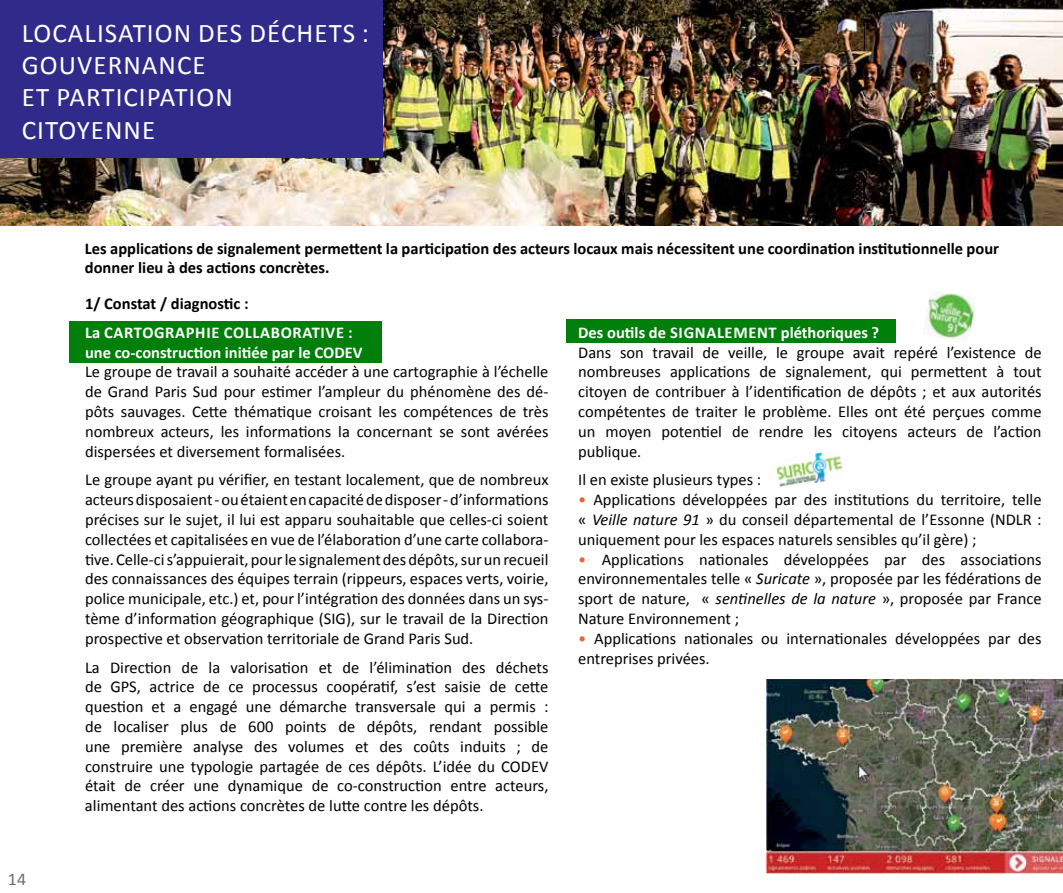
<style>
.page{position:relative;width:1063px;height:893px;background:#fff}
.page>*{position:absolute;margin:0;border:0;box-sizing:border-box;transform-origin:0 0}
.t1{font:27px/32.4px "Calibri";color:#fff}
.t2{font:18px "Calibri";color:#6d6e71}
.t3{font:16.5px/19.8px "Calibri";color:#000;text-align:justify}
.t4{font:700 16.5px/19.8px "Calibri";color:#000}
.t5{font:700 16.5px/19.8px "Calibri";color:#fff}
.s1{color:#eb6437}
.s2{font-style:italic}
</style>
<div class="page">
<div style="left:567px;top:320px;width:329px;height:23px;background:#007f0a"></div>
<div style="left:69px;top:321px;width:312px;height:42px;background:#007f0a"></div>
<img style="left:0;top:0;width:1063px;height:225px">
<div style="left:0;top:0;width:383px;height:157px;background:#302a8b"></div>
<img style="left:776px;top:452px;width:67px;height:35px">
<img style="left:924px;top:293px;width:51px;height:47px">
<img style="left:766px;top:679px;width:297px;height:194px">
<h1 class="t1" style="left:22px;top:16px;width:27px">Localisationdesd</h1>
<h1 class="t1" style="left:267px;top:16px;width:28px">échets</h1>
<h1 class="t1" style="left:362px;top:16px;width:9px">:</h1>
<h1 class="t1" style="left:22px;top:49px;width:49px">gouvernance<br>et participation citoyenne</h1>
<p class="t4" style="left:85px;top:238px;width:916px">Les applications de signalement permettent la participation des acteurs locaux mais nécessitent une coordination institutionnelle pour donner lieu à des actions concrètes.</p>
<p class="t2" style="left:8px;top:867px;width:20px">14</p>
<p class="t4" style="left:85px;top:294px;width:165px">1/ Constat / diagnostic :</p>
<p class="t5" style="left:85px;top:322px;width:30px">La cartographie</p>
<p class="t5" style="left:224px;top:322px;width:11px">collaborative</p>
<p class="t5" style="left:85px;top:322px;width:279px;text-indent:263px">: une co-construction initiée par le CODEV</p>
<p class="t3" style="left:85px;top:362px;width:465px">Le groupe de travail a souhaité accéder à une cartographie à l’échelle de Grand Paris Sud pour estimer l’ampleur du phénomène des dé&shy;pôts sauvages. Cette thématique croisant les compétences de très nombreux acteurs, les informations la concernant se sont avérées dispersées et diversement formalisées.</p>
<p class="t3" style="left:85px;top:470px;width:465px">Le groupe ayant pu vérifier, en testant localement, que de nombreux acteursdisposaient-ouétaientencapacitédedisposer-d’informations précises sur le sujet, il lui est apparu souhaitable que celles-ci soient collectées et capitalisées en vue de l’élaboration d’une carte collabora&shy;tive.Celle-cis’appuierait,pourle signalementdesdépôts,surunrecueil des connaissances des équipes terrain (rippeurs, espaces verts, voirie, police municipale, etc.) et, pour l’intégration des données dans un sys&shy;tème d’information géographique (SIG), sur le travail de la Direction prospective et observation territoriale de Grand Paris Sud.</p>
<p class="t3" style="left:85px;top:657px;width:465px">La Direction de la valorisation et de l’élimination des déchets de GPS, actrice de ce processus coopératif, s’est saisie de cette question et a engagé une démarche transversale qui a permis : de localiser plus de 600 points de dépôts, rendant possible une première analyse des volumes et des coûts induits ; de construire une typologie partagée de ces dépôts. L’idée du CODEV était de créer une dynamique de co-construction entre acteurs, alimentant des actions concrètes de lutte contre les dépôts.</p>
<p class="t5" style="left:578px;top:322px;width:103px">Des outils de signalement</p>
<p class="t5" style="left:781px;top:322px;width:100px">pléthoriques ?</p>
<p class="t3" style="left:578px;top:342px;width:465px">Dans son travail de veille, le groupe avait repéré l’existence de nombreuses applications de signalement, qui permettent à tout citoyen de contribuer à l’identification de dépôts ; et aux autorités compétentes de traiter le problème. Elles ont été perçues comme un moyen potentiel de rendre les citoyens acteurs de l’action publique.</p>
<p class="t3" style="left:578px;top:470px;width:185px">Il en existe plusieurs types :</p>
<p class="t3" style="left:578px;top:490px;width:465px"><span class="s1">•</span> Applications développées par des institutions du territoire, telle « <span class="s2">Veille nature 91</span> » du conseil départemental de l’Essonne (NDLR : uniquement pour les espaces naturels sensibles qu’il gère) ;</p>
<p class="t3" style="left:578px;top:549px;width:465px"><span class="s1">•</span> Applications nationales développées par des associations environnementales telle « <span class="s2">Suricate</span> », proposée par les fédérations de sport de nature, « <span class="s2">sentinelles de la nature</span> », proposée par France Nature Environnement ;</p>
<p class="t3" style="left:578px;top:628px;width:465px"><span class="s1">•</span> Applications nationales ou internationales développées par des entreprises privées.</p>
</div>
